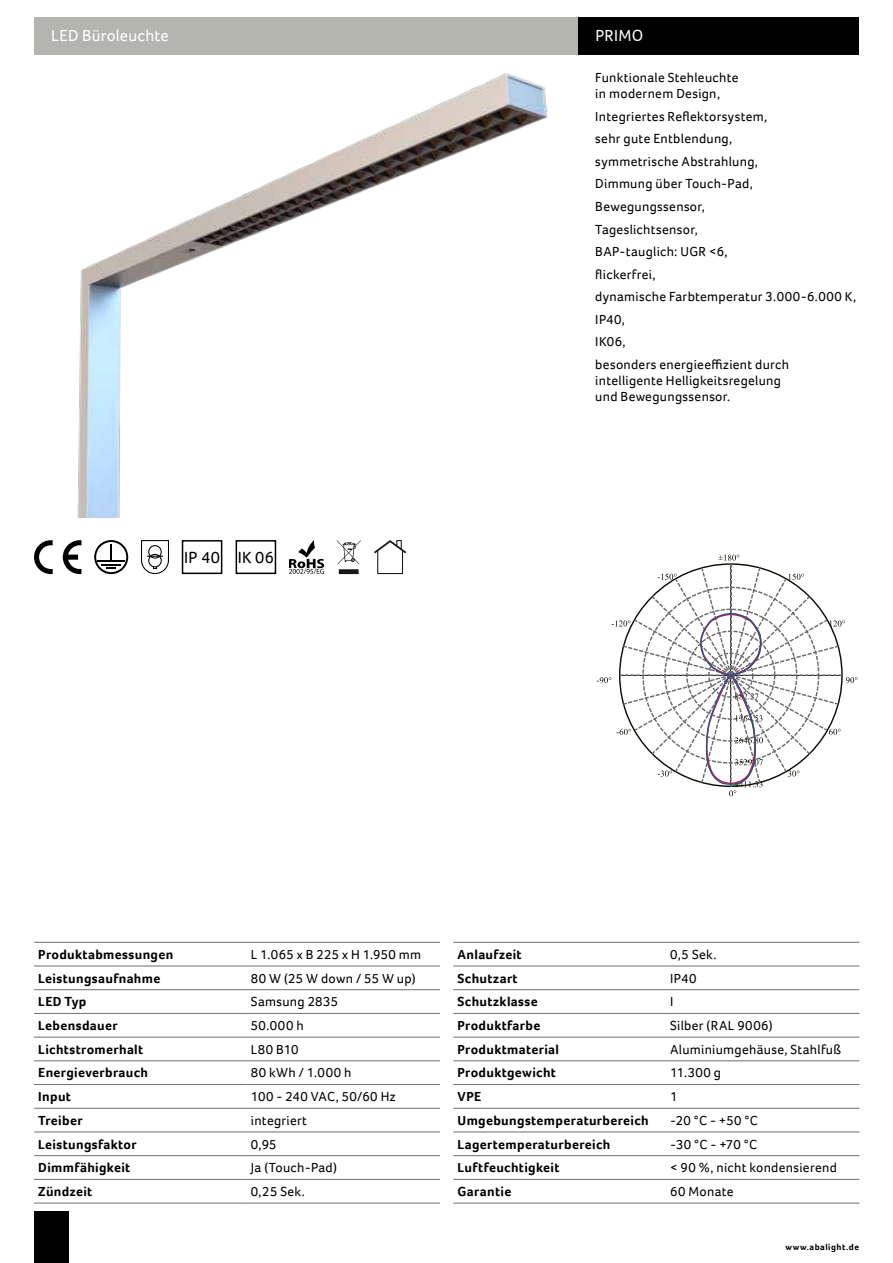
<style>
.page{position:relative;width:893px;height:1263px;background:#fff}
.page>*{position:absolute;margin:0;border:0;box-sizing:border-box;transform-origin:0 0}
.t1{font:16.8px "Foco";letter-spacing:.025em;color:#000}
.t2{font:16.5px "Foco";letter-spacing:.015em;color:#fff}
.t3{font:13.5px/22.5px "Foco";letter-spacing:.02em;color:#000}
.t4{font:700 13.5px "Foco";letter-spacing:.025em;color:#000}
.t5{font:700 9px "Foco";letter-spacing:.055em;color:#000}
</style>
<div class="page">
<div style="left:34px;top:17px;width:544px;height:38px;background:#b5b5af"></div>
<div style="left:578px;top:17px;width:281px;height:38px;background:#000"></div>
<div style="left:34px;top:1212px;width:34px;height:51px;background:#000"></div>
<img style="left:77px;top:73px;width:471px;height:444px">
<div style="left:182px;top:540px;width:40px;height:34px;border:2px solid #000"></div>
<div style="left:236px;top:540px;width:40px;height:34px;border:2px solid #000"></div>
<svg style="left:141px;top:540px;width:28px;height:34px"></svg>
<svg style="left:337px;top:540px;width:24px;height:34px"></svg>
<svg style="left:289px;top:540px;width:35px;height:34px"></svg>
<svg style="left:374px;top:540px;width:32px;height:34px"></svg>
<svg style="left:34px;top:540px;width:47px;height:34px"></svg>
<svg style="left:94px;top:540px;width:34px;height:34px"></svg>
<svg style="left:846px;top:677px;width:11px;height:6px"></svg>
<svg style="left:718px;top:555px;width:21px;height:6px"></svg>
<svg style="left:597px;top:677px;width:14px;height:6px"></svg>
<svg style="left:612px;top:620px;width:8px;height:6px"></svg>
<svg style="left:620px;top:564px;width:222px;height:180px"></svg>
<svg style="left:642px;top:587px;width:177px;height:209px"></svg>
<hr style="left:34px;top:942px;width:213px;height:1px;background:#6e6e6e">
<hr style="left:247px;top:942px;width:193px;height:1px;background:#6e6e6e">
<hr style="left:34px;top:966px;width:213px;height:1px;background:#6e6e6e">
<hr style="left:247px;top:966px;width:193px;height:1px;background:#6e6e6e">
<hr style="left:34px;top:989px;width:213px;height:1px;background:#6e6e6e">
<hr style="left:247px;top:989px;width:193px;height:1px;background:#6e6e6e">
<hr style="left:34px;top:1013px;width:213px;height:1px;background:#6e6e6e">
<hr style="left:247px;top:1013px;width:193px;height:1px;background:#6e6e6e">
<hr style="left:34px;top:1037px;width:213px;height:1px;background:#6e6e6e">
<hr style="left:247px;top:1037px;width:193px;height:1px;background:#6e6e6e">
<hr style="left:34px;top:1060px;width:213px;height:1px;background:#6e6e6e">
<hr style="left:247px;top:1060px;width:193px;height:1px;background:#6e6e6e">
<hr style="left:34px;top:1084px;width:213px;height:1px;background:#6e6e6e">
<hr style="left:247px;top:1084px;width:193px;height:1px;background:#6e6e6e">
<hr style="left:34px;top:1108px;width:213px;height:1px;background:#6e6e6e">
<hr style="left:247px;top:1108px;width:193px;height:1px;background:#6e6e6e">
<hr style="left:34px;top:1131px;width:213px;height:1px;background:#6e6e6e">
<hr style="left:247px;top:1131px;width:193px;height:1px;background:#6e6e6e">
<hr style="left:34px;top:1155px;width:213px;height:1px;background:#6e6e6e">
<hr style="left:247px;top:1155px;width:193px;height:1px;background:#6e6e6e">
<hr style="left:34px;top:1179px;width:213px;height:1px;background:#6e6e6e">
<hr style="left:247px;top:1179px;width:193px;height:1px;background:#6e6e6e">
<hr style="left:34px;top:1203px;width:213px;height:1px;background:#6e6e6e">
<hr style="left:247px;top:1203px;width:193px;height:1px;background:#6e6e6e">
<hr style="left:453px;top:942px;width:213px;height:1px;background:#6e6e6e">
<hr style="left:666px;top:942px;width:193px;height:1px;background:#6e6e6e">
<hr style="left:453px;top:966px;width:213px;height:1px;background:#6e6e6e">
<hr style="left:666px;top:966px;width:193px;height:1px;background:#6e6e6e">
<hr style="left:453px;top:989px;width:213px;height:1px;background:#6e6e6e">
<hr style="left:666px;top:989px;width:193px;height:1px;background:#6e6e6e">
<hr style="left:453px;top:1013px;width:213px;height:1px;background:#6e6e6e">
<hr style="left:666px;top:1013px;width:193px;height:1px;background:#6e6e6e">
<hr style="left:453px;top:1037px;width:213px;height:1px;background:#6e6e6e">
<hr style="left:666px;top:1037px;width:193px;height:1px;background:#6e6e6e">
<hr style="left:453px;top:1060px;width:213px;height:1px;background:#6e6e6e">
<hr style="left:666px;top:1060px;width:193px;height:1px;background:#6e6e6e">
<hr style="left:453px;top:1084px;width:213px;height:1px;background:#6e6e6e">
<hr style="left:666px;top:1084px;width:193px;height:1px;background:#6e6e6e">
<hr style="left:453px;top:1108px;width:213px;height:1px;background:#6e6e6e">
<hr style="left:666px;top:1108px;width:193px;height:1px;background:#6e6e6e">
<hr style="left:453px;top:1131px;width:213px;height:1px;background:#6e6e6e">
<hr style="left:666px;top:1131px;width:193px;height:1px;background:#6e6e6e">
<hr style="left:453px;top:1155px;width:213px;height:1px;background:#6e6e6e">
<hr style="left:666px;top:1155px;width:193px;height:1px;background:#6e6e6e">
<hr style="left:453px;top:1179px;width:213px;height:1px;background:#6e6e6e">
<hr style="left:666px;top:1179px;width:193px;height:1px;background:#6e6e6e">
<hr style="left:453px;top:1203px;width:213px;height:1px;background:#6e6e6e">
<hr style="left:666px;top:1203px;width:193px;height:1px;background:#6e6e6e">
<p class="t2" style="left:51px;top:25px;width:119px">LED Büroleuchte</p>
<p class="t2" style="left:595px;top:25px;width:49px">PRIMO</p>
<p class="t3" style="left:595px;top:69px;width:145px;line-height:16.2px">Funktionale Stehleuchte in modernem Design,</p>
<p class="t3" style="left:595px;top:105px;width:262px">Integriertes Reflektorsystem,<br>sehr gute Entblendung,<br>symmetrische Abstrahlung,<br>Dimmung über Touch-Pad,<br>Bewegungssensor,<br>Tageslichtsensor,<br>BAP-tauglich: UGR &lt;6,<br>flickerfrei,<br>dynamische Farbtemperatur 3.000-6.000 K,<br>IP40,<br>IK06,<br>besonders energieeffizient durch</p>
<p class="t3" style="left:595px;top:372px;width:187px;line-height:16.2px">intelligente Helligkeitsregelung und Bewegungssensor.</p>
<p class="t1" style="left:184px;top:546px;width:92px">IP 40 IK 06</p>
<p class="t4" style="left:38px;top:945px;width:137px">Produktabmessungen</p>
<p class="t3" style="left:251px;top:943px;width:172px">L 1.065 x B 225 x H 1.950 mm</p>
<p class="t4" style="left:38px;top:969px;width:124px">Leistungsaufnahme</p>
<p class="t3" style="left:251px;top:967px;width:166px">80 W (25 W down / 55 W up)</p>
<p class="t4" style="left:38px;top:993px;width:50px">LED Typ</p>
<p class="t3" style="left:251px;top:990px;width:89px">Samsung 2835</p>
<p class="t4" style="left:38px;top:1016px;width:81px">Lebensdauer</p>
<p class="t3" style="left:251px;top:1014px;width:54px">50.000 h</p>
<p class="t4" style="left:38px;top:1040px;width:107px">Lichtstromerhalt</p>
<p class="t3" style="left:251px;top:1038px;width:49px">L80 B10</p>
<p class="t4" style="left:38px;top:1064px;width:111px">Energieverbrauch</p>
<p class="t3" style="left:251px;top:1061px;width:102px">80 kWh / 1.000 h</p>
<p class="t4" style="left:38px;top:1088px;width:34px">Input</p>
<p class="t3" style="left:251px;top:1085px;width:146px">100 - 240 VAC, 50/60 Hz</p>
<p class="t4" style="left:38px;top:1111px;width:46px">Treiber</p>
<p class="t3" style="left:251px;top:1109px;width:58px">integriert</p>
<p class="t4" style="left:38px;top:1135px;width:100px">Leistungsfaktor</p>
<p class="t3" style="left:251px;top:1133px;width:27px">0,95</p>
<p class="t4" style="left:38px;top:1159px;width:94px">Dimmfähigkeit</p>
<p class="t3" style="left:251px;top:1156px;width:88px">Ja (Touch-Pad)</p>
<p class="t4" style="left:38px;top:1182px;width:56px">Zündzeit</p>
<p class="t3" style="left:251px;top:1180px;width:56px">0,25 Sek.</p>
<p class="t4" style="left:458px;top:945px;width:66px">Anlaufzeit</p>
<p class="t3" style="left:670px;top:943px;width:48px">0,5 Sek.</p>
<p class="t4" style="left:458px;top:969px;width:62px">Schutzart</p>
<p class="t3" style="left:670px;top:967px;width:28px">IP40</p>
<p class="t4" style="left:458px;top:993px;width:82px">Schutzklasse</p>
<p class="t3" style="left:670px;top:990px;width:5px">I</p>
<p class="t4" style="left:458px;top:1016px;width:84px">Produktfarbe</p>
<p class="t3" style="left:670px;top:1014px;width:104px">Silber (RAL 9006)</p>
<p class="t4" style="left:458px;top:1040px;width:103px">Produktmaterial</p>
<p class="t3" style="left:670px;top:1038px;width:172px">Aluminiumgehäuse, Stahlfuß</p>
<p class="t4" style="left:458px;top:1064px;width:100px">Produktgewicht</p>
<p class="t3" style="left:670px;top:1061px;width:53px">11.300 g</p>
<p class="t4" style="left:458px;top:1088px;width:25px">VPE</p>
<p class="t3" style="left:670px;top:1085px;width:9px">1</p>
<p class="t4" style="left:458px;top:1111px;width:193px">Umgebungstemperaturbereich</p>
<p class="t3" style="left:670px;top:1109px;width:89px">-20 °C - +50 °C</p>
<p class="t4" style="left:458px;top:1135px;width:154px">Lagertemperaturbereich</p>
<p class="t3" style="left:670px;top:1133px;width:88px">-30 °C - +70 °C</p>
<p class="t4" style="left:458px;top:1159px;width:104px">Luftfeuchtigkeit</p>
<p class="t3" style="left:670px;top:1156px;width:168px">&lt; 90 %, nicht kondensierend</p>
<p class="t4" style="left:458px;top:1182px;width:55px">Garantie</p>
<p class="t3" style="left:670px;top:1180px;width:65px">60 Monate</p>
<p class="t5" style="left:785px;top:1241px;width:75px">www.abalight.de</p>
</div>
